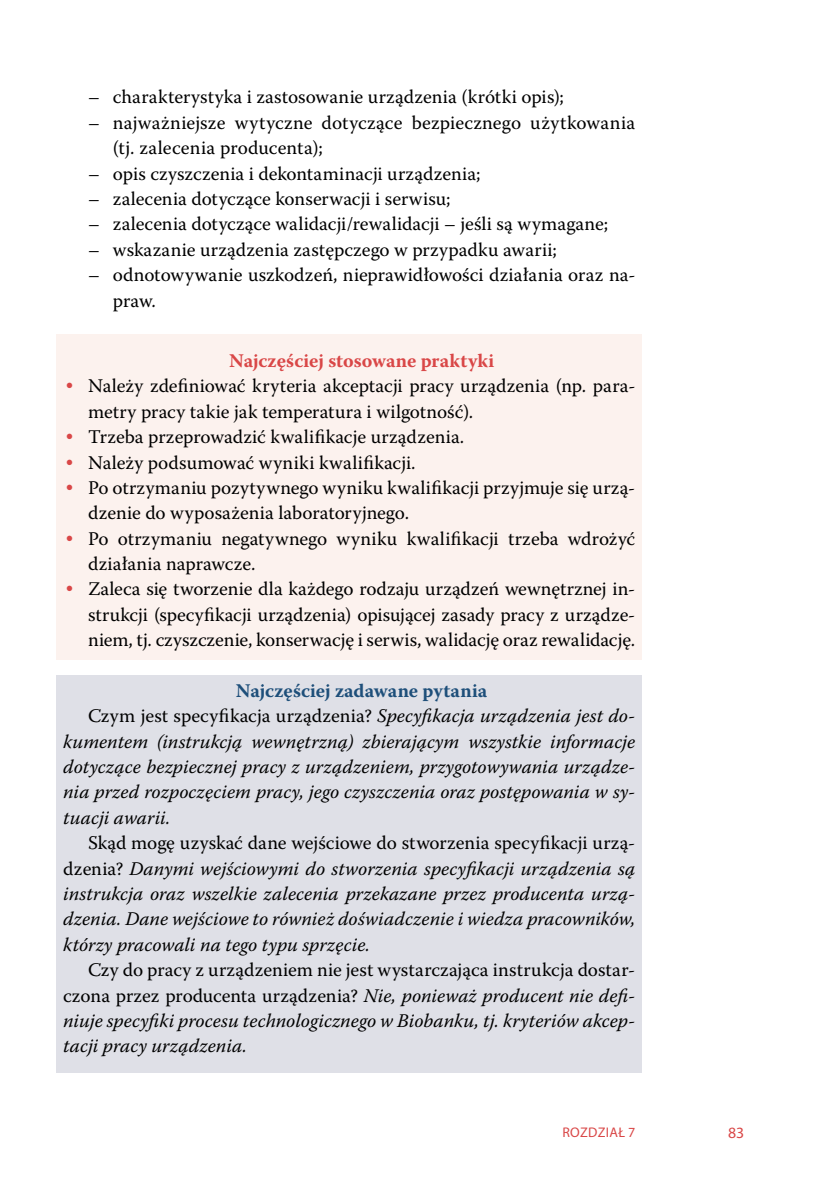
<style>
.page{position:relative;width:834px;height:1181px;background:#fff}
.page>*{position:absolute;margin:0;border:0;box-sizing:border-box;transform-origin:0 0}
.t1{font:19.25px/25.4px "Warnock Pro";letter-spacing:.005em;color:#000}
.t2{font:italic 19.25px/25.4px "Warnock Pro";letter-spacing:.005em;color:#000;text-align:justify}
.t3{font:700 19.25px "Warnock Pro";letter-spacing:.005em;color:#d94747}
.t4{font:700 19.25px "Warnock Pro";color:#1e4f7a}
.t5{font:15.75px "Myriad Pro";color:#d94747}
.t6{font:14px "Myriad Pro";letter-spacing:.02em;color:#d94747}
.s1{font-family:"Eras ITC";font-weight:300;color:#d94747}
.s2{font-style:italic}
.s3{font-style:normal}
</style>
<div class="page">
<div style="left:56px;top:675px;width:586px;height:397px;background:#dfe0e7"></div>
<div style="left:56px;top:334px;width:586px;height:326px;background:#fcf2ee"></div>
<p class="t1" style="left:88px;top:84px;width:477px">– charakterystyka i zastosowanie urządzenia (krótki opis);</p>
<p class="t1" style="left:113px;top:109px;width:524px;text-indent:-25px">– najważniejsze wytyczne dotyczące bezpiecznego użytkowania (tj. zalecenia producenta);</p>
<p class="t1" style="left:88px;top:160px;width:394px">– opis czyszczenia i dekontaminacji urządzenia;</p>
<p class="t1" style="left:88px;top:186px;width:364px">– zalecenia dotyczące konserwacji i serwisu;</p>
<p class="t1" style="left:88px;top:211px;width:521px">– zalecenia dotyczące walidacji/rewalidacji – jeśli są wymagane;</p>
<p class="t1" style="left:88px;top:236px;width:470px">– wskazanie urządzenia zastępczego w przypadku awarii;</p>
<p class="t1" style="left:113px;top:262px;width:524px;text-indent:-25px">– odnotowywanie uszkodzeń, nieprawidłowości działania oraz na&shy;praw.</p>
<p class="t3" style="left:229px;top:349px;width:267px">Najczęściej stosowane praktyki</p>
<p class="t1" style="left:88px;top:373px;width:548px;text-indent:-25px"><span class="s1">•</span> Należy zdefiniować kryteria akceptacji pracy urządzenia (np. para&shy;metry pracy takie jak temperatura i wilgotność).</p>
<p class="t1" style="left:63px;top:424px;width:402px"><span class="s1">•</span> Trzeba przeprowadzić kwalifikacje urządzenia.</p>
<p class="t1" style="left:63px;top:449px;width:354px"><span class="s1">•</span> Należy podsumować wyniki kwalifikacji.</p>
<p class="t1" style="left:88px;top:474px;width:548px;text-indent:-25px"><span class="s1">•</span> Po otrzymaniu pozytywnego wyniku kwalifikacji przyjmuje się urzą&shy;dzenie do wyposażenia laboratoryjnego.</p>
<p class="t1" style="left:88px;top:525px;width:548px;text-indent:-25px"><span class="s1">•</span> Po otrzymaniu negatywnego wyniku kwalifikacji trzeba wdrożyć działania naprawcze.</p>
<p class="t1" style="left:88px;top:576px;width:548px;text-align:justify;text-indent:-25px"><span class="s1">•</span> Zaleca się tworzenie dla każdego rodzaju urządzeń wewnętrznej in&shy;strukcji (specyfikacji urządzenia) opisującej zasady pracy z urządze&shy;niem, tj. czyszczenie, konserwację i serwis, walidację oraz rewalidację.</p>
<p class="t4" style="left:236px;top:679px;width:253px">Najczęściej zadawane pytania</p>
<p class="t1" style="left:88px;top:703px;width:548px">Czym jest specyfikacja urządzenia? <span class="s2">Specyfikacja urządzenia jest do-</span></p>
<p class="t2" style="left:63px;top:728px;width:573px">kumentem (instrukcją wewnętrzną) zbierającym wszystkie informacje</p>
<p class="t2" style="left:63px;top:754px;width:573px">dotyczące bezpiecznej pracy z urządzeniem, przygotowywania urządze-</p>
<p class="t2" style="left:63px;top:779px;width:573px">nia przed rozpoczęciem pracy, jego czyszczenia oraz postępowania w sy-</p>
<p class="t2" style="left:63px;top:804px;width:109px">tuacji awarii.</p>
<p class="t2" style="left:63px;top:830px;width:573px;text-indent:25px"><span class="s3">Skąd mogę uzyskać dane wejściowe do stworzenia specyfikacji urzą&shy;dzenia?</span> Danymi wejściowymi do stworzenia specyfikacji urządzenia są instrukcja oraz wszelkie zalecenia przekazane przez producenta urzą&shy;dzenia. Dane wejściowe to również doświadczenie i wiedza pracowników, którzy pracowali na tego typu sprzęcie.</p>
<p class="t2" style="left:63px;top:957px;width:573px;text-indent:25px"><span class="s3">Czy do pracy z urządzeniem nie jest wystarczająca instrukcja dostar&shy;czona przez producenta urządzenia?</span> Nie, ponieważ producent nie defi&shy;niuje specyfiki procesu technologicznego w Biobanku, tj. kryteriów akcep&shy;tacji pracy urządzenia.</p>
<p class="t6" style="left:562px;top:1123px;width:74px">ROZDZIAŁ 7</p>
<p class="t5" style="left:728px;top:1122px;width:18px">83</p>
</div>
